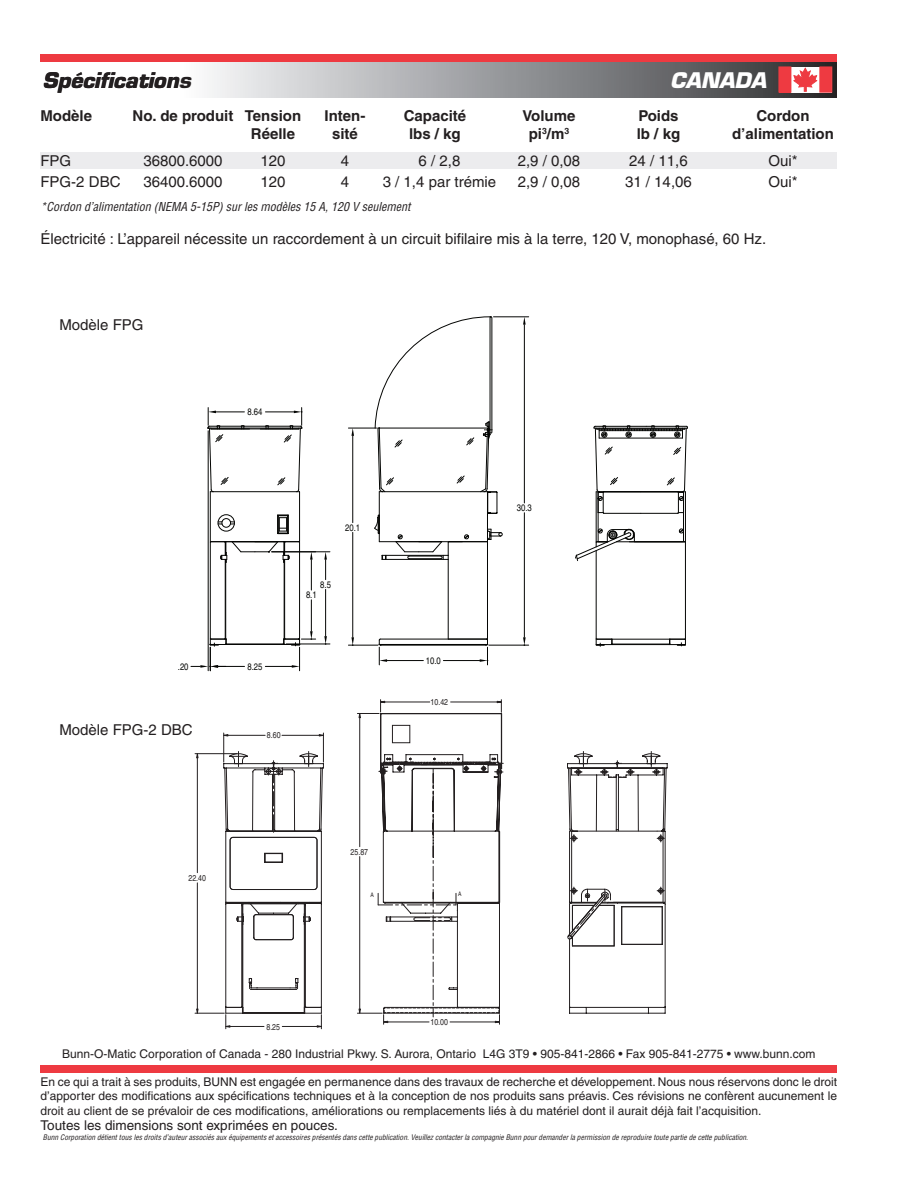
<style>
.page{position:relative;width:918px;height:1188px;background:#fff}
.page>*{position:absolute;margin:0;border:0;box-sizing:border-box;transform-origin:0 0}
.t1{font:italic 700 21px "Eurostile";color:#231f20}
.t2{font:italic 700 21px "Eurostile";color:#fff}
.t3{font:15px "Helvetica";color:#231f20}
.t4{font:700 15px "Helvetica";color:#231f20}
.t5{font:13.5px "Helvetica";color:#231f20}
.t6{font:12px/14.4px "Helvetica";color:#231f20;text-align:justify}
.t7{font:italic condensed 12px "Helvetica";color:#231f20}
.t8{font:condensed 9.45px "Helvetica";color:#040503}
.t9{font:condensed 8.55px "Helvetica";color:#231f20}
.t10{font:italic condensed 7.5px "Helvetica";color:#231f20}
.t11{font:condensed 6.3px "Helvetica";color:#231f20}
</style>
<div class="page">
<svg style="left:209px;top:62px;width:628px;height:35px;background:#97979a"></svg>
<div style="left:40px;top:54px;width:797px;height:8px;background:#ee3a41"></div>
<div style="left:40px;top:1066px;width:797px;height:7px;background:#ee3a41"></div>
<div style="left:779px;top:67px;width:53px;height:25px;background:#fff"></div>
<div style="left:779px;top:67px;width:12px;height:25px;border:1px solid #ee3a41"></div>
<div style="left:820px;top:67px;width:12px;height:25px;background:#ee3a41"></div>
<svg style="left:780px;top:68px;width:52px;height:24px"></svg>
<div style="left:41px;top:152px;width:796px;height:16px;background:#ececee"></div>
<hr style="left:208px;top:431px;width:1px;height:240px;background:#040503">
<hr style="left:387px;top:660px;width:36px;height:1px;background:#040503">
<hr style="left:443px;top:660px;width:37px;height:1px;background:#040503">
<hr style="left:494px;top:316px;width:35px;height:1px;background:#040503">
<hr style="left:489px;top:645px;width:40px;height:1px;background:#040503">
<hr style="left:524px;top:325px;width:1px;height:178px;background:#040503">
<hr style="left:524px;top:513px;width:1px;height:124px;background:#040503">
<svg style="left:523px;top:317px;width:3px;height:8px"></svg>
<svg style="left:523px;top:637px;width:3px;height:9px"></svg>
<hr style="left:348px;top:645px;width:30px;height:1px;background:#040503">
<hr style="left:352px;top:532px;width:1px;height:105px;background:#040503">
<svg style="left:351px;top:637px;width:3px;height:9px"></svg>
<hr style="left:311px;top:560px;width:1px;height:30px;background:#040503">
<hr style="left:311px;top:600px;width:1px;height:31px;background:#040503">
<svg style="left:310px;top:552px;width:3px;height:8px"></svg>
<hr style="left:272px;top:551px;width:58px;height:1px;background:#040503">
<hr style="left:286px;top:644px;width:44px;height:1px;background:#040503">
<hr style="left:325px;top:589px;width:1px;height:47px;background:#040503">
<svg style="left:324px;top:552px;width:3px;height:28px"></svg>
<svg style="left:324px;top:636px;width:3px;height:9px"></svg>
<hr style="left:225px;top:559px;width:1px;height:80px;background:#040503">
<hr style="left:284px;top:559px;width:1px;height:80px;background:#040503">
<hr style="left:299px;top:543px;width:1px;height:95px;background:#040503">
<hr style="left:210px;top:543px;width:1px;height:95px;background:#040503">
<hr style="left:226px;top:644px;width:57px;height:1px;background:#040503">
<svg style="left:191px;top:637px;width:54px;height:34px"></svg>
<svg style="left:265px;top:631px;width:51px;height:40px"></svg>
<hr style="left:210px;top:541px;width:90px;height:1px;background:#040503">
<hr style="left:210px;top:491px;width:90px;height:1px;background:#040503">
<hr style="left:210px;top:492px;width:1px;height:50px;background:#040503">
<hr style="left:299px;top:492px;width:1px;height:50px;background:#040503">
<hr style="left:487px;top:542px;width:1px;height:97px;background:#040503">
<hr style="left:448px;top:543px;width:1px;height:96px;background:#040503">
<hr style="left:379px;top:644px;width:108px;height:1px;background:#040503">
<hr style="left:380px;top:639px;width:106px;height:1px;background:#040503">
<svg style="left:378px;top:638px;width:9px;height:27px"></svg>
<svg style="left:480px;top:638px;width:9px;height:27px"></svg>
<hr style="left:208px;top:428px;width:94px;height:1px;background:#040503">
<hr style="left:209px;top:426px;width:92px;height:1px;background:#040503">
<svg style="left:207px;top:408px;width:39px;height:85px"></svg>
<svg style="left:264px;top:408px;width:39px;height:85px"></svg>
<hr style="left:685px;top:543px;width:1px;height:95px;background:#040503">
<hr style="left:596px;top:551px;width:1px;height:87px;background:#040503">
<hr style="left:597px;top:639px;width:88px;height:1px;background:#040503">
<hr style="left:612px;top:644px;width:57px;height:1px;background:#040503">
<svg style="left:595px;top:637px;width:18px;height:9px"></svg>
<svg style="left:668px;top:637px;width:18px;height:9px"></svg>
<svg style="left:575px;top:425px;width:113px;height:137px"></svg>
<svg style="left:348px;top:316px;width:155px;height:244px"></svg>
<svg style="left:218px;top:514px;width:72px;height:49px"></svg>
<svg style="left:195px;top:699px;width:469px;height:330px"></svg>
<svg style="left:236px;top:766px;width:335px;height:248px"></svg>
<h1 class="t1" style="left:42px;top:67px;width:150px">Spécifications</h1>
<h1 class="t2" style="left:670px;top:67px;width:98px">CANADA</h1>
<p class="t4" style="left:40px;top:107px;width:53px">Modèle</p>
<p class="t4" style="left:133px;top:107px;width:170px">No. de produit Tension</p>
<p class="t4" style="left:325px;top:107px;width:42px">Inten-</p>
<p class="t4" style="left:404px;top:107px;width:64px">Capacité</p>
<p class="t4" style="left:523px;top:107px;width:54px">Volume</p>
<p class="t4" style="left:638px;top:107px;width:42px">Poids</p>
<p class="t4" style="left:756px;top:107px;width:55px">Cordon</p>
<p class="t4" style="left:251px;top:125px;width:46px">Réelle</p>
<p class="t4" style="left:332px;top:125px;width:27px">sité</p>
<p class="t4" style="left:409px;top:125px;width:53px">lbs / kg</p>
<p class="t4" style="left:529px;top:125px;width:42px">pi<sup>3</sup>/m<sup>3</sup></p>
<p class="t4" style="left:637px;top:125px;width:45px">lb / kg</p>
<p class="t4" style="left:732px;top:125px;width:103px">d’alimentation</p>
<p class="t3" style="left:40px;top:152px;width:32px">FPG</p>
<p class="t3" style="left:143px;top:152px;width:81px">36800.6000</p>
<p class="t3" style="left:260px;top:152px;width:27px">120</p>
<p class="t3" style="left:341px;top:152px;width:10px">4</p>
<p class="t3" style="left:419px;top:152px;width:43px">6 / 2,8</p>
<p class="t3" style="left:518px;top:152px;width:64px">2,9 / 0,08</p>
<p class="t3" style="left:629px;top:152px;width:60px">24 / 11,6</p>
<p class="t3" style="left:768px;top:152px;width:31px">Oui*</p>
<p class="t3" style="left:40px;top:173px;width:82px">FPG-2 DBC</p>
<p class="t3" style="left:143px;top:173px;width:81px">36400.6000</p>
<p class="t3" style="left:260px;top:173px;width:27px">120</p>
<p class="t3" style="left:341px;top:173px;width:10px">4</p>
<p class="t3" style="left:383px;top:173px;width:115px">3 / 1,4 par trémie</p>
<p class="t3" style="left:518px;top:173px;width:64px">2,9 / 0,08</p>
<p class="t3" style="left:625px;top:173px;width:68px">31 / 14,06</p>
<p class="t3" style="left:768px;top:173px;width:31px">Oui*</p>
<p class="t7" style="left:40px;top:199px;width:371px">*Cordon d’alimentation (NEMA 5-15P) sur les modèles 15 A, 120 V seulement</p>
<p class="t3" style="left:40px;top:230px;width:727px">Électricité : L’appareil nécessite un raccordement à un circuit bifilaire mis à la terre, 120 V, monophasé, 60 Hz.</p>
<p class="t3" style="left:59px;top:316px;width:86px">Modèle FPG</p>
<p class="t8" style="left:247px;top:406px;width:17px">8.64</p>
<p class="t8" style="left:178px;top:661px;width:12px">.20</p>
<p class="t8" style="left:247px;top:661px;width:17px">8.25</p>
<p class="t3" style="left:59px;top:721px;width:135px">Modèle FPG-2 DBC</p>
<p class="t9" style="left:267px;top:730px;width:15px">8.60</p>
<p class="t8" style="left:345px;top:522px;width:17px">20.1</p>
<p class="t8" style="left:320px;top:579px;width:12px">8.5</p>
<p class="t8" style="left:306px;top:590px;width:12px">8.1</p>
<p class="t8" style="left:426px;top:655px;width:17px">10.0</p>
<p class="t9" style="left:431px;top:697px;width:19px">10.42</p>
<p class="t9" style="left:188px;top:873px;width:19px">22.40</p>
<p class="t9" style="left:351px;top:847px;width:19px">25.87</p>
<p class="t11" style="left:371px;top:891px;width:5px">A</p>
<p class="t11" style="left:458px;top:890px;width:5px">A</p>
<p class="t9" style="left:266px;top:1022px;width:15px">8.25</p>
<p class="t9" style="left:431px;top:1017px;width:19px">10.00</p>
<p class="t8" style="left:517px;top:502px;width:17px">30.3</p>
<p class="t6" style="left:62px;top:1046px;width:755px">Bunn-O-Matic Corporation of Canada - 280 Industrial Pkwy. S. Aurora, Ontario L4G 3T9 • 905-841-2866 • Fax 905-841-2775 • www.bunn.com</p>
<p class="t6" style="left:40px;top:1075px;width:798px">En ce qui a trait à ses produits, BUNN est engagée en permanence dans des travaux de recherche et développement. Nous nous réservons donc le droit d’apporter des modifications aux spécifications techniques et à la conception de nos produits sans préavis. Ces révisions ne confèrent aucunement le droit au client de se prévaloir de ces modifications, améliorations ou remplacements liés à du matériel dont il aurait déjà fait l’acquisition.</p>
<p class="t5" style="left:41px;top:1117px;width:299px">Toutes les dimensions sont exprimées en pouces.</p>
<p class="t10" style="left:43px;top:1133px;width:707px">Bunn Corporation détient tous les droits d’auteur associés aux équipements et accessoires présentés dans cette publication. Veuillez contacter la compagnie Bunn pour demander la permission de reproduire toute partie de cette publication.</p>
</div>
